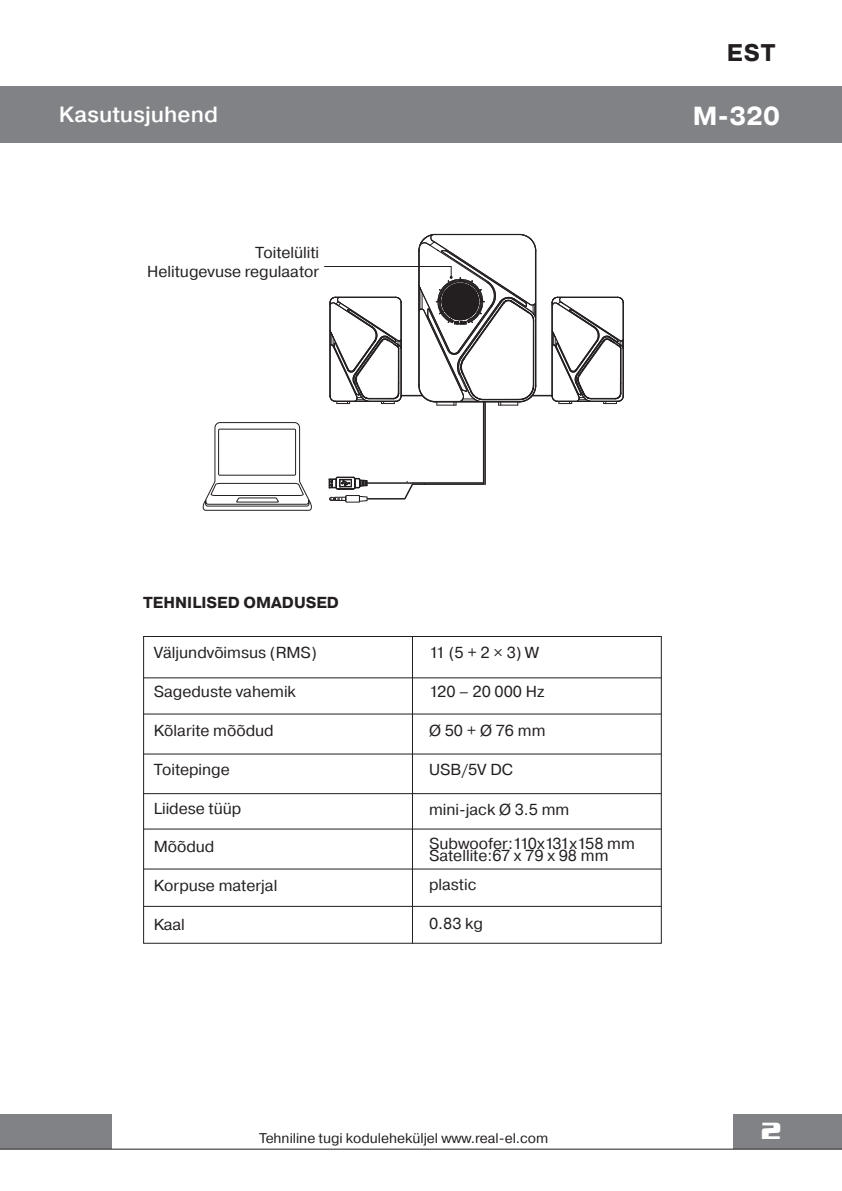
<style>
.page{position:relative;width:842px;height:1191px;background:#fff}
.page>*{position:absolute;margin:0;border:0;box-sizing:border-box;transform-origin:0 0}
.t1{font:700 26px "Pragmatica";color:#fff}
.t2{font:700 24px "Pragmatica";color:#231f20}
.t3{font:700 23.2px "Enter Sansman";color:#fff;scale:1.19 1}
.t4{font:500 22px "Pragmatica";color:#fff}
.t5{font:15.8px/34px "Pragmatica";color:#231f20}
.t6{font:700 15.8px "Pragmatica";color:#231f20}
.t7{font:14px "Pragmatica";color:#231f20}
</style>
<div class="page">
<div style="left:0;top:86px;width:842px;height:57px;background:#808285"></div>
<div style="left:733px;top:1114px;width:109px;height:35px;background:#808285"></div>
<div style="left:0;top:1114px;width:112px;height:35px;background:#808285"></div>
<hr style="left:0;top:1148px;width:842px;height:1px;background:#231f20">
<hr style="left:483px;top:401px;width:1px;height:84px;background:#231f20">
<hr style="left:424px;top:483px;width:60px;height:2px;background:#231f20">
<hr style="left:484px;top:401px;width:2px;height:84px;background:#231f20">
<hr style="left:413px;top:482px;width:71px;height:2px;background:#231f20">
<hr style="left:367px;top:482px;width:46px;height:2px;background:#231f20">
<svg style="left:403px;top:481px;width:22px;height:19px"></svg>
<hr style="left:367px;top:498px;width:38px;height:1px;background:#231f20">
<svg style="left:329px;top:496px;width:17px;height:6px"></svg>
<div style="left:346px;top:495px;width:14px;height:7px;border:1px solid #231f20"></div>
<svg style="left:359px;top:496px;width:9px;height:6px"></svg>
<svg style="left:329px;top:476px;width:38px;height:13px"></svg>
<svg style="left:202px;top:422px;width:110px;height:89px"></svg>
<div style="left:218px;top:428px;width:78px;height:48px;border:1px solid #231f20"></div>
<hr style="left:324px;top:266px;width:127px;height:1px;background:#231f20">
<svg style="left:329px;top:234px;width:295px;height:172px"></svg>
<div style="left:143px;top:636px;width:519px;height:307px;border:1px solid #231f20"></div>
<hr style="left:143px;top:677px;width:518px;height:1px;background:#231f20">
<hr style="left:143px;top:713px;width:518px;height:1px;background:#231f20">
<hr style="left:143px;top:753px;width:518px;height:1px;background:#231f20">
<hr style="left:143px;top:793px;width:518px;height:1px;background:#231f20">
<hr style="left:143px;top:828px;width:518px;height:1px;background:#231f20">
<hr style="left:143px;top:868px;width:518px;height:1px;background:#231f20">
<hr style="left:143px;top:906px;width:518px;height:1px;background:#231f20">
<hr style="left:412px;top:636px;width:1px;height:307px;background:#231f20">
<h3 class="t4" style="left:59px;top:101px;width:161px">Kasutusjuhend</h3>
<p class="t5" style="left:147px;top:244px;width:173px;line-height:18.8px;text-align:right">Toitelüliti<br>Helitugevuse regulaator</p>
<h2 class="t2" style="left:727px;top:37px;width:50px">EST</h2>
<h1 class="t1" style="left:693px;top:99px;width:89px">M-320</h1>
<p class="t6" style="left:143px;top:592px;width:197px">TEHNILISED OMADUSED</p>
<p class="t5" style="left:154px;top:636px;width:165px">Väljundvõimsus (RMS)</p>
<p class="t5" style="left:154px;top:675px;width:144px">Sageduste vahemik</p>
<p class="t5" style="left:154px;top:714px;width:122px">Kõlarite mõõdud</p>
<p class="t5" style="left:154px;top:752px;width:78px">Toitepinge</p>
<p class="t5" style="left:154px;top:791px;width:89px">Liidese tüüp</p>
<p class="t5" style="left:154px;top:830px;width:62px">Mõõdud</p>
<p class="t5" style="left:154px;top:869px;width:125px">Korpuse materjal</p>
<p class="t5" style="left:154px;top:908px;width:33px">Kaal</p>
<p class="t5" style="left:429px;top:636px;width:111px">11 (5 + 2 × 3) W</p>
<p class="t5" style="left:429px;top:675px;width:117px">120 – 20 000 Hz</p>
<p class="t5" style="left:429px;top:714px;width:118px">Ø 50 + Ø 76 mm</p>
<p class="t5" style="left:429px;top:752px;width:86px">USB/5V DC</p>
<p class="t5" style="left:429px;top:792px;width:207px">mini-jack Ø 3.5 mm<br>Subwoofer:110х131х158 mm</p>
<p class="t5" style="left:429px;top:841px;width:181px;line-height:29.6px">Satellite:67 х 79 х 98 mm plastic</p>
<p class="t5" style="left:429px;top:907px;width:56px">0.83 kg</p>
<p class="t7" style="left:259px;top:1129px;width:291px">Tehniline tugi koduleheküljel www.real-el.com</p>
<h3 class="t3" style="left:760px;top:1118px;width:19px">2</h3>
</div>
